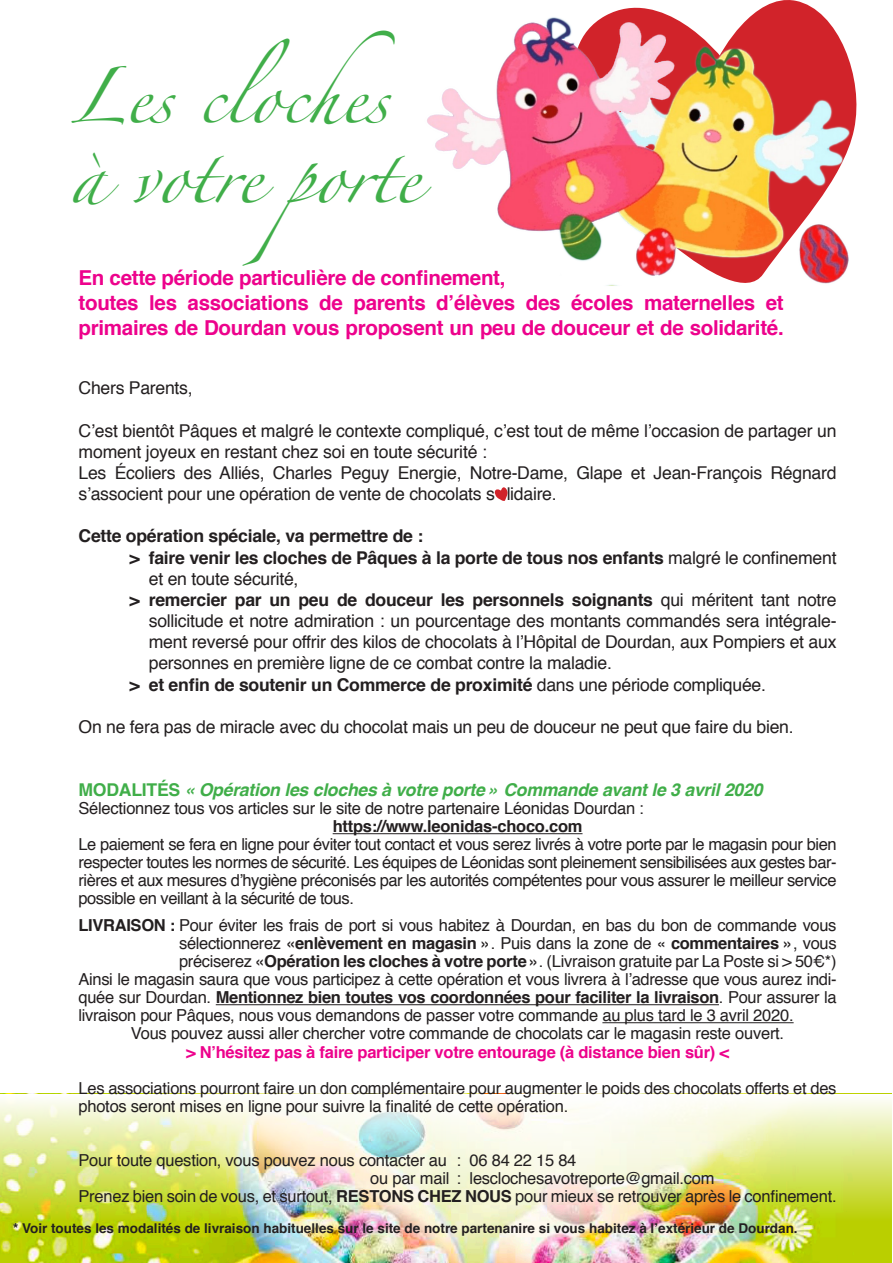
<style>
.page{position:relative;width:893px;height:1263px;background:#fff}
.page>*{position:absolute;margin:0;border:0;box-sizing:border-box;transform-origin:0 0}
.t1{font:49.8px "Zapfino";color:#40ae49}
.t2{font:700 20.55px/24.8px "Helvetica";letter-spacing:-.015em;color:#ed028c}
.t3{font:17.7px/21.1px "Helvetica";letter-spacing:-.015em;color:#231f20}
.t4{font:700 17.7px/21.1px "Helvetica";letter-spacing:-.015em;color:#231f20}
.t5{font:italic 700 17.7px "Helvetica";letter-spacing:-.015em;color:#40ae49}
.t6{font:16.5px/18px "Helvetica";letter-spacing:-.015em;color:#231f20;text-align:justify}
.t7{font:700 16.5px "Helvetica";letter-spacing:-.015em;color:#231f20}
.t8{font:700 13.5px "Helvetica";color:#231f20}
.s1{font-weight:400}
.s2{font-weight:700}
.s3{font-style:normal}
.s4{font-weight:700;color:#ed028c}
</style>
<div class="page">
<svg style="left:849px;top:60px;width:8px;height:87px"></svg>
<img style="left:0;top:1220px;width:892px;height:43px">
<img style="left:0;top:1100px;width:892px;height:120px">
<hr style="left:333px;top:833px;width:249px;height:1px;background:#231f20">
<hr style="left:216px;top:1004px;width:503px;height:1px;background:#231f20">
<hr style="left:602px;top:1022px;width:192px;height:1px;background:#231f20">
<img style="left:427px;top:0;width:422px;height:286px">
<svg style="left:494px;top:487px;width:14px;height:14px"></svg>
<p class="t1" style="left:70px;top:76px;width:326px">Les cloches</p>
<p class="t1" style="left:70px;top:156px;width:351px">à votre porte</p>
<p class="t2" style="left:79px;top:266px;width:428px">En cette période particulière de confinement,</p>
<p class="t2" style="left:79px;top:291px;width:707px">toutes les associations de parents d’élèves des écoles maternelles et primaires de Dourdan vous proposent un peu de douceur et de solidarité.</p>
<p class="t3" style="left:79px;top:378px;width:116px">Chers Parents,</p>
<p class="t3" style="left:79px;top:420px;width:759px">C’est bientôt Pâques et malgré le contexte compliqué, c’est tout de même l’occasion de partager un moment joyeux en restant chez soi en toute sécurité :</p>
<p class="t3" style="left:79px;top:463px;width:759px">Les Écoliers des Alliés, Charles Peguy Energie, Notre-Dame, Glape et Jean-François Régnard s’associent pour une opération de vente de chocolats s lidaire.</p>
<p class="t4" style="left:79px;top:526px;width:346px">Cette opération spéciale, va permettre de :</p>
<p class="t4" style="left:149px;top:547px;width:689px;text-indent:-19px">&gt; faire venir les cloches de Pâques à la porte de tous nos enfants <span class="s1">malgré le confinement et en toute sécurité,</span></p>
<p class="t3" style="left:149px;top:590px;width:689px;text-align:justify;text-indent:-19px"><span class="s2">&gt; remercier par un peu de douceur les personnels soignants</span> qui méritent tant notre sollicitude et notre admiration : un pourcentage des montants commandés sera intégrale&shy;ment reversé pour offrir des kilos de chocolats à l’Hôpital de Dourdan, aux Pompiers et aux personnes en première ligne de ce combat contre la maladie.</p>
<p class="t4" style="left:130px;top:674px;width:638px">&gt; et enfin de soutenir un Commerce de proximité <span class="s1">dans une période compliquée.</span></p>
<p class="t3" style="left:79px;top:717px;width:717px">On ne fera pas de miracle avec du chocolat mais un peu de douceur ne peut que faire du bien.</p>
<p class="t5" style="left:79px;top:776px;width:685px"><span class="s3">MODALITÉS</span> « Opération les cloches à votre porte » Commande avant le 3 avril 2020</p>
<p class="t6" style="left:79px;top:800px;width:567px">Sélectionnez tous vos articles sur le site de notre partenaire Léonidas Dourdan :</p>
<p class="t7" style="left:333px;top:813px;width:251px">https://www.leonidas-choco.com</p>
<p class="t6" style="left:79px;top:836px;width:760px">Le paiement se fera en ligne pour éviter tout contact et vous serez livrés à votre porte par le magasin pour bien respecter toutes les normes de sécurité. Les équipes de Léonidas sont pleinement sensibilisées aux gestes bar&shy;rières et aux mesures d’hygiène préconisés par les autorités compétentes pour vous assurer le meilleur service possible en veillant à la sécurité de tous.</p>
<p class="t6" style="left:179px;top:917px;width:659px;text-indent:-101px"><span class="s2">LIVRAISON :</span> Pour éviter les frais de port si vous habitez à Dourdan, en bas du bon de commande vous sélectionnerez <span class="s2">«enlèvement en magasin »</span>. Puis dans la zone de « <span class="s2">commentaires »</span>, vous préciserez <span class="s2">«Opération les cloches à votre porte »</span>. (Livraison gratuite par La Poste si &gt; 50€*)</p>
<p class="t6" style="left:79px;top:971px;width:760px">Ainsi le magasin saura que vous participez à cette opération et vous livrera à l’adresse que vous aurez indi&shy;quée sur Dourdan. <span class="s2">Mentionnez bien toutes vos coordonnées pour faciliter la livraison</span>. Pour assurer la livraison pour Pâques, nous vous demandons de passer votre commande au plus tard le 3 avril 2020.</p>
<p class="t6" style="left:131px;top:1025px;width:655px;text-align:center">Vous pouvez aussi aller chercher votre commande de chocolats car le magasin reste ouvert. <span class="s4">&gt; N’hésitez pas à faire participer votre entourage (à distance bien sûr) &lt;</span></p>
<p class="t6" style="left:79px;top:1079px;width:759px">Les associations pourront faire un don complémentaire pour augmenter le poids des chocolats offerts et des photos seront mises en ligne pour suivre la finalité de cette opération.</p>
<p class="t6" style="left:79px;top:1151px;width:499px">Pour toute question, vous pouvez nous contacter au : 06 84 22 15 84</p>
<p class="t6" style="left:370px;top:1169px;width:346px">ou par mail : lesclochesavotreporte@gmail.com</p>
<p class="t6" style="left:79px;top:1187px;width:759px">Prenez bien soin de vous, et surtout, <span class="s2">RESTONS CHEZ NOUS</span> pour mieux se retrouver après le confinement.</p>
<p class="t8" style="left:13px;top:1217px;width:786px">* Voir toutes les modalités de livraison habituelles sur le site de notre partenanire si vous habitez à l’extérieur de Dourdan.</p>
</div>
